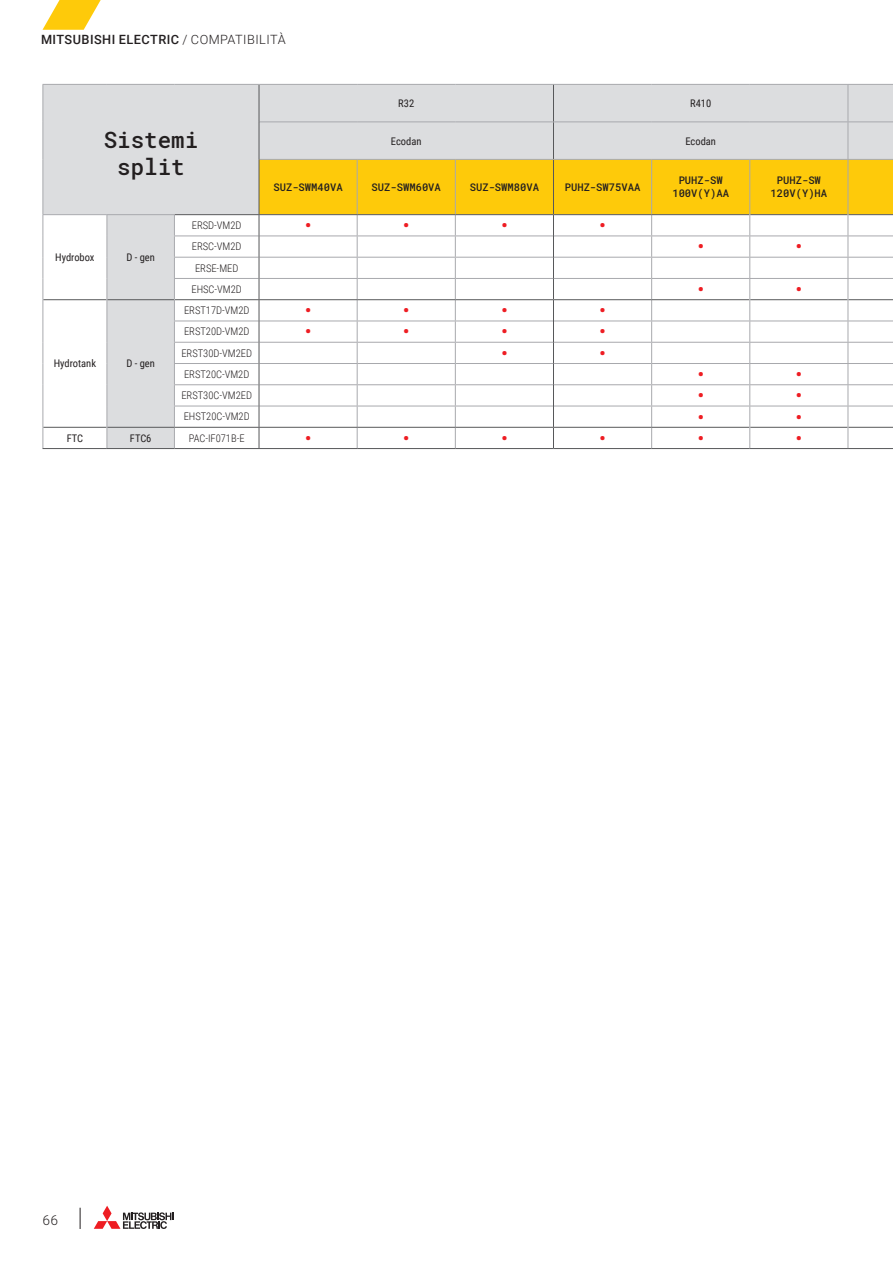
<style>
.page{position:relative;width:893px;height:1263px;background:#fff}
.page>*{position:absolute;margin:0;border:0;box-sizing:border-box;transform-origin:0 0}
.Tabella_titoloni_m{font:500 22.5px "Roboto Mono";color:#231f20}
.TABELLA_PUNTO_ELENCO{font:900 16.5px "Roboto";color:#ee1d23}
.t1{font:300 13.5px "Roboto Mono";color:#231f20}
.TESTATINA_SINISTRA{font:500 12.75px "Roboto";letter-spacing:.035em;color:#231f20}
.TABELLA_CORPO_CENTRA{font:300 10.5px "Roboto Condensed";color:#231f20}
.TABELLA_TITOLI_MONO{font:500 10.5px/12.6px "Roboto Mono";color:#231f20;text-align:center}
.Tabella_intestazio{font:10.5px "Roboto Condensed";color:#231f20}
.TABELLA_INTESTAZIONE{font:10.5px "Roboto Condensed";color:#231f20}
.s1{font-weight:300}
</style>
<div class="page">
<svg style="left:43px;top:0;width:58px;height:30px"></svg>
<div style="left:44px;top:85px;width:849px;height:363px;background:#dcdddf"></div>
<svg style="left:175px;top:215px;width:84px;height:233px"></svg>
<hr style="left:174px;top:236px;width:85px;height:1px;background:#a8a9ad">
<hr style="left:174px;top:257px;width:85px;height:1px;background:#a8a9ad">
<hr style="left:174px;top:278px;width:85px;height:1px;background:#a8a9ad">
<hr style="left:174px;top:321px;width:85px;height:1px;background:#a8a9ad">
<hr style="left:174px;top:342px;width:85px;height:1px;background:#a8a9ad">
<hr style="left:174px;top:363px;width:85px;height:1px;background:#a8a9ad">
<hr style="left:174px;top:384px;width:85px;height:1px;background:#a8a9ad">
<hr style="left:174px;top:406px;width:85px;height:1px;background:#a8a9ad">
<hr style="left:43px;top:214px;width:64px;height:1px;background:#a8a9ad">
<hr style="left:107px;top:427px;width:67px;height:1px;background:#57585a">
<hr style="left:259px;top:121px;width:98px;height:1px;background:#a8a9ad">
<hr style="left:357px;top:121px;width:98px;height:1px;background:#a8a9ad">
<hr style="left:455px;top:121px;width:98px;height:1px;background:#a8a9ad">
<hr style="left:848px;top:121px;width:45px;height:1px;background:#a8a9ad">
<hr style="left:259px;top:85px;width:1px;height:37px;background:#57585a">
<hr style="left:259px;top:122px;width:1px;height:37px;background:#57585a">
<hr style="left:43px;top:448px;width:64px;height:1px;background:#57585a">
<hr style="left:174px;top:448px;width:85px;height:1px;background:#57585a">
<hr style="left:259px;top:448px;width:98px;height:1px;background:#57585a">
<hr style="left:357px;top:448px;width:98px;height:1px;background:#57585a">
<hr style="left:455px;top:448px;width:98px;height:1px;background:#57585a">
<hr style="left:553px;top:448px;width:99px;height:1px;background:#57585a">
<hr style="left:652px;top:448px;width:98px;height:1px;background:#57585a">
<hr style="left:750px;top:448px;width:98px;height:1px;background:#57585a">
<hr style="left:848px;top:448px;width:45px;height:1px;background:#57585a">
<hr style="left:175px;top:299px;width:84px;height:1px;background:#57585a">
<hr style="left:107px;top:299px;width:67px;height:1px;background:#57585a">
<svg style="left:43px;top:215px;width:65px;height:233px"></svg>
<svg style="left:174px;top:215px;width:1px;height:233px"></svg>
<hr style="left:107px;top:448px;width:67px;height:1px;background:#57585a">
<hr style="left:107px;top:214px;width:68px;height:1px;background:#a8a9ad">
<hr style="left:175px;top:214px;width:84px;height:1px;background:#57585a">
<hr style="left:174px;top:427px;width:85px;height:1px;background:#57585a">
<hr style="left:43px;top:84px;width:64px;height:1px;background:#a8a9ad">
<hr style="left:43px;top:85px;width:1px;height:37px;background:#a8a9ad">
<hr style="left:107px;top:84px;width:67px;height:1px;background:#a8a9ad">
<hr style="left:174px;top:84px;width:85px;height:1px;background:#a8a9ad">
<hr style="left:43px;top:122px;width:1px;height:37px;background:#a8a9ad">
<hr style="left:43px;top:159px;width:1px;height:55px;background:#a8a9ad">
<hr style="left:259px;top:84px;width:98px;height:1px;background:#a8a9ad">
<hr style="left:357px;top:84px;width:98px;height:1px;background:#a8a9ad">
<hr style="left:455px;top:84px;width:98px;height:1px;background:#a8a9ad">
<hr style="left:848px;top:84px;width:45px;height:1px;background:#a8a9ad">
<svg style="left:259px;top:159px;width:634px;height:289px"></svg>
<hr style="left:553px;top:122px;width:1px;height:37px;background:#57585a">
<hr style="left:848px;top:122px;width:1px;height:37px;background:#a8a9ad">
<hr style="left:553px;top:159px;width:99px;height:1px;background:#a8a9ad">
<hr style="left:652px;top:159px;width:98px;height:1px;background:#a8a9ad">
<hr style="left:750px;top:159px;width:98px;height:1px;background:#a8a9ad">
<hr style="left:553px;top:84px;width:99px;height:1px;background:#a8a9ad">
<hr style="left:652px;top:84px;width:98px;height:1px;background:#a8a9ad">
<hr style="left:750px;top:84px;width:98px;height:1px;background:#a8a9ad">
<hr style="left:848px;top:85px;width:1px;height:36px;background:#a8a9ad">
<hr style="left:553px;top:121px;width:99px;height:1px;background:#a8a9ad">
<hr style="left:652px;top:121px;width:98px;height:1px;background:#a8a9ad">
<hr style="left:750px;top:121px;width:98px;height:1px;background:#a8a9ad">
<hr style="left:553px;top:85px;width:1px;height:36px;background:#57585a">
<svg style="left:94px;top:1206px;width:80px;height:23px"></svg>
<svg style="left:80px;top:1208px;width:1px;height:21px"></svg>
<p class="TESTATINA_SINISTRA" style="left:41px;top:31px;width:246px">MITSUBISHI ELECTRIC <span class="s1">/ COMPATIBILITÀ</span></p>
<p class="Tabella_titoloni_m" style="left:104px;top:124px;width:96px">Sistemi</p>
<p class="Tabella_titoloni_m" style="left:117px;top:151px;width:69px">split</p>
<p class="TABELLA_INTESTAZIONE" style="left:398px;top:96px;width:17px">R32</p>
<p class="TABELLA_INTESTAZIONE" style="left:690px;top:96px;width:23px">R410</p>
<p class="TABELLA_INTESTAZIONE" style="left:391px;top:133px;width:32px">Ecodan</p>
<p class="TABELLA_INTESTAZIONE" style="left:685px;top:133px;width:32px">Ecodan</p>
<p class="TABELLA_TITOLI_MONO" style="left:273px;top:180px;width:71px">SUZ-SWM40VA</p>
<p class="TABELLA_TITOLI_MONO" style="left:372px;top:180px;width:71px">SUZ-SWM60VA</p>
<p class="TABELLA_TITOLI_MONO" style="left:470px;top:180px;width:71px">SUZ-SWM80VA</p>
<p class="TABELLA_TITOLI_MONO" style="left:565px;top:180px;width:77px">PUHZ-SW75VAA</p>
<p class="TABELLA_TITOLI_MONO" style="left:672px;top:174px;width:58px">PUHZ-SW<br>100V(Y)AA</p>
<p class="TABELLA_TITOLI_MONO" style="left:770px;top:174px;width:58px">PUHZ-SW<br>120V(Y)HA</p>
<p class="Tabella_intestazio" style="left:55px;top:250px;width:41px">Hydrobox</p>
<p class="Tabella_intestazio" style="left:126px;top:250px;width:30px">D - gen</p>
<p class="Tabella_intestazio" style="left:54px;top:356px;width:44px">Hydrotank</p>
<p class="Tabella_intestazio" style="left:126px;top:356px;width:30px">D - gen</p>
<p class="TABELLA_CORPO_CENTRA" style="left:192px;top:218px;width:51px">ERSD-VM2D</p>
<p class="TABELLA_PUNTO_ELENCO" style="left:305px;top:214px;width:8px">•</p>
<p class="TABELLA_PUNTO_ELENCO" style="left:403px;top:214px;width:8px">•</p>
<p class="TABELLA_PUNTO_ELENCO" style="left:501px;top:214px;width:8px">•</p>
<p class="TABELLA_PUNTO_ELENCO" style="left:599px;top:214px;width:8px">•</p>
<p class="TABELLA_CORPO_CENTRA" style="left:192px;top:239px;width:51px">ERSC-VM2D</p>
<p class="TABELLA_PUNTO_ELENCO" style="left:698px;top:235px;width:8px">•</p>
<p class="TABELLA_PUNTO_ELENCO" style="left:796px;top:235px;width:8px">•</p>
<p class="TABELLA_CORPO_CENTRA" style="left:195px;top:260px;width:45px">ERSE-MED</p>
<p class="TABELLA_CORPO_CENTRA" style="left:192px;top:282px;width:52px">EHSC-VM2D</p>
<p class="TABELLA_PUNTO_ELENCO" style="left:698px;top:277px;width:8px">•</p>
<p class="TABELLA_PUNTO_ELENCO" style="left:796px;top:277px;width:8px">•</p>
<p class="TABELLA_CORPO_CENTRA" style="left:184px;top:303px;width:67px">ERST17D-VM2D</p>
<p class="TABELLA_PUNTO_ELENCO" style="left:305px;top:299px;width:8px">•</p>
<p class="TABELLA_PUNTO_ELENCO" style="left:403px;top:299px;width:8px">•</p>
<p class="TABELLA_PUNTO_ELENCO" style="left:501px;top:299px;width:8px">•</p>
<p class="TABELLA_PUNTO_ELENCO" style="left:599px;top:299px;width:8px">•</p>
<p class="TABELLA_CORPO_CENTRA" style="left:184px;top:324px;width:67px">ERST20D-VM2D</p>
<p class="TABELLA_PUNTO_ELENCO" style="left:305px;top:320px;width:8px">•</p>
<p class="TABELLA_PUNTO_ELENCO" style="left:403px;top:320px;width:8px">•</p>
<p class="TABELLA_PUNTO_ELENCO" style="left:501px;top:320px;width:8px">•</p>
<p class="TABELLA_PUNTO_ELENCO" style="left:599px;top:320px;width:8px">•</p>
<p class="TABELLA_CORPO_CENTRA" style="left:181px;top:345px;width:72px">ERST30D-VM2ED</p>
<p class="TABELLA_PUNTO_ELENCO" style="left:501px;top:341px;width:8px">•</p>
<p class="TABELLA_PUNTO_ELENCO" style="left:599px;top:341px;width:8px">•</p>
<p class="TABELLA_CORPO_CENTRA" style="left:184px;top:367px;width:67px">ERST20C-VM2D</p>
<p class="TABELLA_PUNTO_ELENCO" style="left:698px;top:363px;width:8px">•</p>
<p class="TABELLA_PUNTO_ELENCO" style="left:796px;top:363px;width:8px">•</p>
<p class="TABELLA_CORPO_CENTRA" style="left:181px;top:388px;width:72px">ERST30C-VM2ED</p>
<p class="TABELLA_PUNTO_ELENCO" style="left:698px;top:384px;width:8px">•</p>
<p class="TABELLA_PUNTO_ELENCO" style="left:796px;top:384px;width:8px">•</p>
<p class="TABELLA_CORPO_CENTRA" style="left:184px;top:409px;width:68px">EHST20C-VM2D</p>
<p class="TABELLA_PUNTO_ELENCO" style="left:698px;top:405px;width:8px">•</p>
<p class="TABELLA_PUNTO_ELENCO" style="left:796px;top:405px;width:8px">•</p>
<p class="Tabella_intestazio" style="left:67px;top:431px;width:18px">FTC</p>
<p class="Tabella_intestazio" style="left:130px;top:431px;width:23px">FTC6</p>
<p class="TABELLA_CORPO_CENTRA" style="left:189px;top:431px;width:57px">PAC-IF071B-E</p>
<p class="TABELLA_PUNTO_ELENCO" style="left:305px;top:426px;width:8px">•</p>
<p class="TABELLA_PUNTO_ELENCO" style="left:403px;top:426px;width:8px">•</p>
<p class="TABELLA_PUNTO_ELENCO" style="left:501px;top:426px;width:8px">•</p>
<p class="TABELLA_PUNTO_ELENCO" style="left:599px;top:426px;width:8px">•</p>
<p class="TABELLA_PUNTO_ELENCO" style="left:698px;top:426px;width:8px">•</p>
<p class="TABELLA_PUNTO_ELENCO" style="left:796px;top:426px;width:8px">•</p>
<p class="t1" style="left:43px;top:1211px;width:18px">66</p>
</div>
